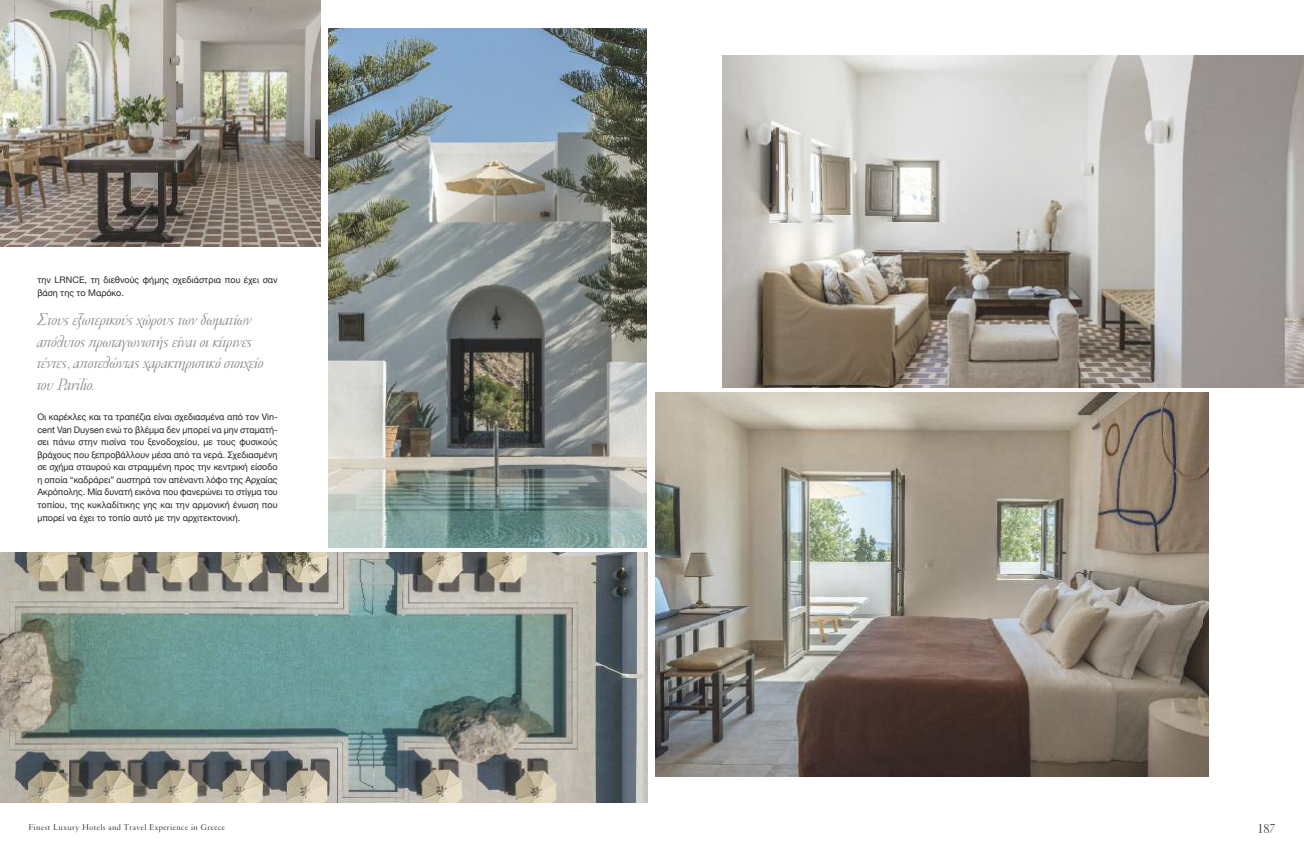
<style>
.page{position:relative;width:1304px;height:851px;background:#fff}
.page>*{position:absolute;margin:0;border:0;box-sizing:border-box;transform-origin:0 0}
.t1{font:italic 300 18px/21.6px "PF Garamond Classic";color:#7e8184}
.t2{font:300 14px "PF Garamond Classic";color:#272526}
.t3{font:9px/12.6px "Helvetica Neue";letter-spacing:.005em;color:#272526}
.t4{font:9px "PF Garamond Classic";letter-spacing:.05em;color:#272526}
</style>
<div class="page">
<img style="left:328px;top:29px;width:319px;height:518px">
<img style="left:0;top:552px;width:648px;height:250px">
<img style="left:723px;top:55px;width:581px;height:332px">
<img style="left:656px;top:392px;width:553px;height:384px">
<img style="left:0;top:0;width:321px;height:247px">
<p class="t3" style="left:37px;top:273px;width:242px">την LRNCE, τη διεθνούς φήμης σχεδιάστρια που έχει σαν βάση της το Μαρόκο.</p>
<h1 class="t1" style="left:37px;top:309px;width:228px">Στους εξωτερικούς χώρους των δωματίων απόλυτος πρωταγωνιστής είναι οι κίτρινες τέντες, αποτελώντας χαρακτηριστικό στοιχείο του Parilio.</h1>
<p class="t3" style="left:37px;top:410px;width:242px;text-align:justify">Οι καρέκλες και τα τραπέζια είναι σχεδιασμένα από τον Vin&shy;cent Van Duysen ενώ το βλέμμα δεν μπορεί να μην σταματή&shy;σει πάνω στην πισίνα του ξενοδοχείου, με τους φυσικούς βράχους που ξεπροβάλλουν μέσα από τα νερά. Σχεδιασμένη σε σχήμα σταυρού και στραμμένη προς την κεντρική είσοδο η οποία “καδράρει” αυστηρά τον απέναντι λόφο της Αρχαίας Ακρόπολης. Μία δυνατή εικόνα που φανερώνει το στίγμα του τοπίου, της κυκλαδίτικης γης και την αρμονική ένωση που μπορεί να έχει το τοπίο αυτό με την αρχιτεκτονική.</p>
<p class="t4" style="left:28px;top:823px;width:198px">Finest Luxury Hotels and Travel Experience in Greece</p>
<h2 class="t2" style="left:1258px;top:821px;width:20px">187</h2>
</div>
